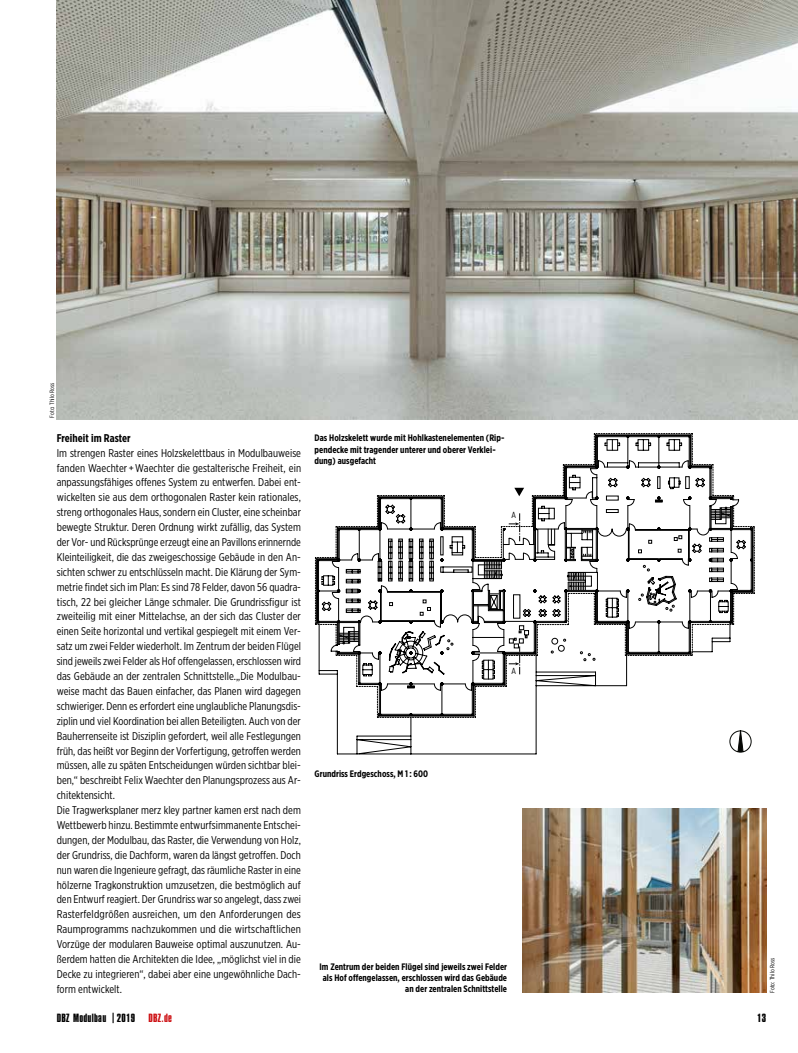
<style>
.page{position:relative;width:798px;height:1053px;background:#fff}
.page>*{position:absolute;margin:0;border:0;box-sizing:border-box;transform-origin:0 0}
.t1{font:12.5px "Compacta Pro";letter-spacing:.02em;color:#000;scale:1.1 1}
.t2{font:11.25px/14.9px "Gotham X Narrow";letter-spacing:.005em;color:#000}
.t3{font:700 11.25px "Gotham X Narrow";letter-spacing:.005em;color:#000}
.t4{font:700 9.38px/11.2px "Gotham X Narrow";letter-spacing:.005em;color:#000;text-align:right}
.t5{font:6.25px "Gotham X Narrow";letter-spacing:.005em;color:#000}
.s1{color:#cd1013}
</style>
<div class="page">
<img style="left:57px;top:0;width:740px;height:419px">
<img style="left:522px;top:808px;width:244px;height:184px">
<svg style="left:336px;top:718px;width:201px;height:36px"></svg>
<svg style="left:729px;top:730px;width:22px;height:22px"></svg>
<svg style="left:315px;top:433px;width:439px;height:285px"></svg>
<p class="t5" style="left:48px;top:417px;width:36px;rotate:-90deg">Foto: Thilo Ross</p>
<p class="t3" style="left:57px;top:431px;width:75px">Freiheit im Raster</p>
<p class="t2" style="left:57px;top:445px;width:246px">Im strengen Raster eines Holzskelettbaus in Modulbauweise fanden Waechter + Waechter die gestalterische Freiheit, ein anpassungsfähiges offenes System zu entwerfen. Dabei ent&shy;wickelten sie aus dem orthogonalen Raster kein rationales, streng orthogonales Haus, sondern ein Cluster, eine scheinbar bewegte Struktur. Deren Ordnung wirkt zufällig, das System der Vor- und Rücksprünge erzeugt eine an Pavillons erinnernde Kleinteiligkeit, die das zweigeschossige Gebäude in den An&shy;sichten schwer zu entschlüsseln macht. Die Klärung der Sym&shy;metrie findet sich im Plan: Es sind 78 Felder, davon 56 quadra&shy;tisch, 22 bei gleicher Länge schmaler. Die Grundrissfigur ist zweiteilig mit einer Mittelachse, an der sich das Cluster der einen Seite horizontal und vertikal gespiegelt mit einem Ver&shy;satz um zwei Felder wiederholt. Im Zentrum der beiden Flügel sind jeweils zwei Felder als Hof offengelassen, erschlossen wird das Gebäude an der zentralen Schnittstelle.„Die Modulbau&shy;weise macht das Bauen einfacher, das Planen wird dagegen schwieriger. Denn es erfordert eine unglaubliche Planungsdis&shy;ziplin und viel Koordination bei allen Beteiligten. Auch von der Bauherrenseite ist Disziplin gefordert, weil alle Festlegungen früh, das heißt vor Beginn der Vorfertigung, getroffen werden müssen, alle zu späten Entscheidungen würden sichtbar blei&shy;ben,“ beschreibt Felix Waechter den Planungsprozess aus Ar&shy;chitektensicht.<br>Die Tragwerksplaner merz kley partner kamen erst nach dem Wettbewerb hinzu. Bestimmte entwurfsimmanente Entschei&shy;dungen, der Modulbau, das Raster, die Verwendung von Holz, der Grundriss, die Dachform, waren da längst getroffen. Doch nun waren die Ingenieure gefragt, das räumliche Raster in eine hölzerne Tragkonstruktion umzusetzen, die bestmöglich auf den Entwurf reagiert. Der Grundriss war so angelegt, dass zwei Rasterfeldgrößen ausreichen, um den Anforderungen des Raumprogramms nachzukommen und die wirtschaftlichen Vorzüge der modularen Bauweise optimal auszunutzen. Au&shy;ßerdem hatten die Architekten die Idee, „möglichst viel in die Decke zu integrieren“, dabei aber eine ungewöhnliche Dach&shy;form entwickelt.</p>
<p class="t4" style="left:314px;top:432px;width:191px;text-align:left">Das Holzskelett wurde mit Hohlkastenelementen (Rip&shy;pendecke mit tragender unterer und oberer Verklei&shy;dung) ausgefacht</p>
<p class="t4" style="left:314px;top:767px;width:115px">Grundriss Erdgeschoss, M 1 : 600</p>
<p class="t4" style="left:319px;top:960px;width:189px">Im Zentrum der beiden Flügel sind jeweils zwei Felder als Hof offengelassen, erschlossen wird das Gebäude an der zentralen Schnittstelle</p>
<p class="t5" style="left:768px;top:992px;width:36px;rotate:-90deg">Foto: Thilo Ross</p>
<p class="t1" style="left:57px;top:1011px;width:106px">DBZ Modulbau |2019 <span class="s1">DBZ.de</span></p>
<p class="t1" style="left:757px;top:1011px;width:10px">13</p>
</div>
